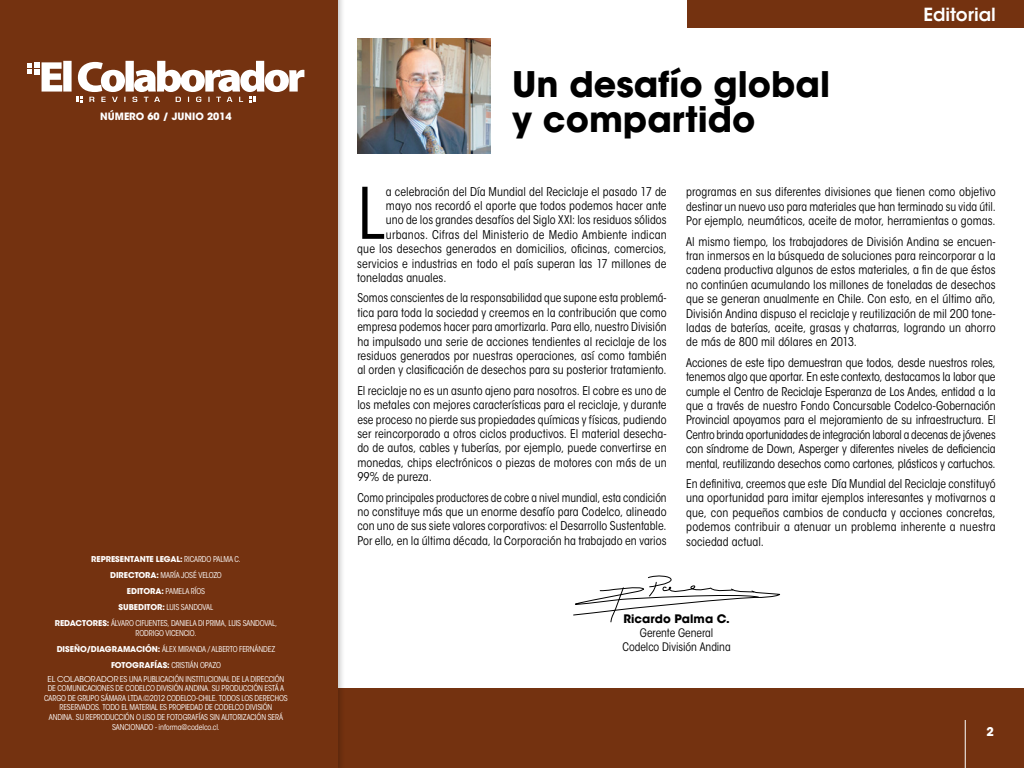
<style>
.page{position:relative;width:1024px;height:768px;background:#fff}
.page>*{position:absolute;margin:0;border:0;box-sizing:border-box;transform-origin:0 0}
.t1{font:condensed 70.4px "ITC Avant Garde Std";color:#000}
.t2{font:700 35px/35px "ITC Avant Garde Std";color:#000}
.t3{font:600 18px "ITC Avant Garde Std";color:#fff}
.t4{font:condensed 12px/14.4px "ITC Avant Garde Std";letter-spacing:.005em;color:#000;text-align:justify}
.t5{font:condensed 12px/14.4px "ITC Avant Garde Std";letter-spacing:.005em;color:#000;text-align:justify;scale:.96 1}
.t6{font:700 12px "ITC Avant Garde Std";color:#fff}
.t7{font:condensed 11.7px/14px "ITC Avant Garde Std";letter-spacing:-.005em;color:#000;text-align:center}
.t8{font:700 11.7px "ITC Avant Garde Std";color:#000}
.t9{font:700 10px "ITC Avant Garde Std";color:#fff}
.t10{font:condensed 8px/9.6px "ITC Avant Garde Std";letter-spacing:-.01em;color:#fff}
.t11{font:700 8px "ITC Avant Garde Std";letter-spacing:-.005em;color:#fff}
.s1{font-weight:700;font-stretch:normal}
.s2{font-stretch:normal}
</style>
<div class="page">
<div style="left:0;top:688px;width:1024px;height:80px;background:#743210"></div>
<hr style="left:965px;top:720px;width:1px;height:48px;background:#fff">
<div style="left:0;top:0;width:346px;height:768px;background:#000;opacity:.25"></div>
<div style="left:0;top:0;width:338px;height:768px;background:#743210"></div>
<div style="left:687px;top:0;width:337px;height:28px;background:#743210"></div>
<img style="left:357px;top:39px;width:133px;height:115px">
<svg style="left:573px;top:575px;width:208px;height:48px"></svg>
<svg style="left:28px;top:61px;width:276px;height:41px"></svg>
<p class="t9" style="left:100px;top:110px;width:133px">Número 60 / junio 2014</p>
<p class="t11" style="left:91px;top:554px;width:21px">REPRESENTANTE</p>
<p class="t10" style="left:156px;top:555px;width:86px"><span class="s1">LEGAL:</span> RICARDO PALMA C.</p>
<p class="t11" style="left:110px;top:570px;width:7px">DIRECTORA</p>
<p class="t10" style="left:157px;top:571px;width:67px"><span class="s1">:</span> MARÍA JOSÉ VELOZO</p>
<p class="t11" style="left:127px;top:586px;width:6px">EDITORA</p>
<p class="t10" style="left:162px;top:587px;width:45px"><span class="s1">:</span> PAMELA RÍOS</p>
<p class="t11" style="left:119px;top:602px;width:16px">SUBEDITOR</p>
<p class="t10" style="left:163px;top:603px;width:52px"><span class="s1">:</span> LUIS SANDOVAL</p>
<p class="t11" style="left:55px;top:618px;width:7px">REDACTORES</p>
<p class="t10" style="left:136px;top:619px;width:143px;text-indent:-29px"><span class="s1">:</span> ÁLVARO CIFUENTES, DANIELA DI PRIMA, LUIS SANDOVAL,<br>RODRIGO VICENCIO.</p>
<p class="t11" style="left:57px;top:644px;width:6px">DISE</p>
<p class="t11" style="left:74px;top:644px;width:45px">ÑO/DIAGRAMACIÓN</p>
<p class="t10" style="left:158px;top:644px;width:119px"><span class="s1">:</span> ÁLEX MIRANDA / ALBERTO FERNÁNDEZ</p>
<p class="t11" style="left:111px;top:660px;width:11px">FOTO</p>
<p class="t10" style="left:48px;top:658px;width:238px;line-height:13.6px;text-indent:85px"><span class="s1">GRAFÍAS:</span> CRISTIÁN OPAZO<br><span class="s2">EL COLABORADOR</span> ES UNA PUBLICACIÓN INSTITUCIONAL DE LA DIRECCIÓN</p>
<p class="t10" style="left:44px;top:684px;width:245px;text-align:center">DE COMUNICACIONES DE CODELCO DIVISIÓN ANDINA. SU PRODUCCIÓN ESTÁ A CARGO DE GRUPO SÁMARA LTDA.©2012 CODELCO-CHILE. TODOS LOS DERECHOS RESERVADOS. TODO EL MATERIAL ES PROPIEDAD DE CODELCO DIVISIÓN<br>ANDINA. SU REPRODUCCIÓN O USO DE FOTOGRAFÍAS SIN AUTORIZACIÓN SERÁ SANCIONADO - informa@codelco.cl.</p>
<h2 class="t2" style="left:512px;top:67px;width:320px">Un desafío global y compartido</h2>
<h3 class="t3" style="left:923px;top:3px;width:74px">Editorial</h3>
<h1 class="t1" style="left:357px;top:171px;width:29px">L</h1>
<p class="t4" style="left:386px;top:184px;width:282px">a celebración del Día Mundial del Reciclaje el pasado 17 de</p>
<p class="t4" style="left:386px;top:199px;width:282px">mayo nos recordó el aporte que todos podemos hacer ante</p>
<p class="t4" style="left:386px;top:213px;width:282px">uno de los grandes desafíos del Siglo XXI: los residuos sólidos</p>
<p class="t4" style="left:386px;top:227px;width:282px">urbanos. Cifras del Ministerio de Medio Ambiente indican</p>
<p class="t4" style="left:357px;top:242px;width:311px">que los desechos generados en domicilios, oficinas, comercios,</p>
<p class="t4" style="left:357px;top:256px;width:311px">servicios e industrias en todo el país superan las 17 millones de</p>
<p class="t4" style="left:357px;top:271px;width:91px">toneladas anuales.</p>
<p class="t4" style="left:357px;top:291px;width:311px">Somos conscientes de la responsabilidad que supone esta problemá&shy;tica para toda la sociedad y creemos en la contribución que como empresa podemos hacer para amortizarla. Para ello, nuestro División ha impulsado una serie de acciones tendientes al reciclaje de los residuos generados por nuestras operaciones, así como también al orden y clasificación de desechos para su posterior tratamiento.</p>
<p class="t4" style="left:357px;top:383px;width:311px">El reciclaje no es un asunto ajeno para nosotros. El cobre es uno de los metales con mejores características para el reciclaje, y durante ese proceso no pierde sus propiedades químicas y físicas, pudiendo ser reincorporado a otros ciclos productivos. El material desecha&shy;do de autos, cables y tuberías, por ejemplo, puede convertirse en monedas, chips electrónicos o piezas de motores con más de un 99% de pureza.</p>
<p class="t5" style="left:357px;top:490px;width:324px">Como principales productores de cobre a nivel mundial, esta condición no constituye más que un enorme desafío para Codelco, alineado con uno de sus siete valores corporativos: el Desarrollo Sustentable.<br>Por ello, en la última década, la Corporación ha trabajado en varios</p>
<p class="t4" style="left:686px;top:185px;width:311px">programas en sus diferentes divisiones que tienen como objetivo destinar un nuevo uso para materiales que han terminado su vida útil.<br>Por ejemplo, neumáticos, aceite de motor, herramientas o gomas.</p>
<p class="t4" style="left:686px;top:234px;width:311px">Al mismo tiempo, los trabajadores de División Andina se encuen&shy;tran inmersos en la búsqueda de soluciones para reincorporar a la cadena productiva algunos de estos materiales, a fin de que éstos no continúen acumulando los millones de toneladas de desechos que se generan anualmente en Chile. Con esto, en el último año, División Andina dispuso el reciclaje y reutilización de mil 200 tone&shy;ladas de baterías, aceite, grasas y chatarras, logrando un ahorro de más de 800 mil dólares en 2013.</p>
<p class="t4" style="left:686px;top:355px;width:311px">Acciones de este tipo demuestran que todos, desde nuestros roles, tenemos algo que aportar. En este contexto, destacamos la labor que cumple el Centro de Reciclaje Esperanza de Los Andes, entidad a la que a través de nuestro Fondo Concursable Codelco-Gobernación Provincial apoyamos para el mejoramiento de su infraestructura. El Centro brinda oportunidades de integración laboral a decenas de jóvenes con síndrome de Down, Asperger y diferentes niveles de deficiencia mental, reutilizando desechos como cartones, plásticos y cartuchos.</p>
<p class="t4" style="left:686px;top:477px;width:311px">En definitiva, creemos que este Día Mundial del Reciclaje constituyó una oportunidad para imitar ejemplos interesantes y motivarnos a que, con pequeños cambios de conducta y acciones concretas, podemos contribuir a atenuar un problema inherente a nuestra sociedad actual.</p>
<p class="t8" style="left:623px;top:611px;width:108px">Ricardo Palma C.</p>
<p class="t7" style="left:622px;top:626px;width:110px">Gerente General<br>Codelco División Andina</p>
<p class="t6" style="left:987px;top:724px;width:9px">2</p>
</div>
